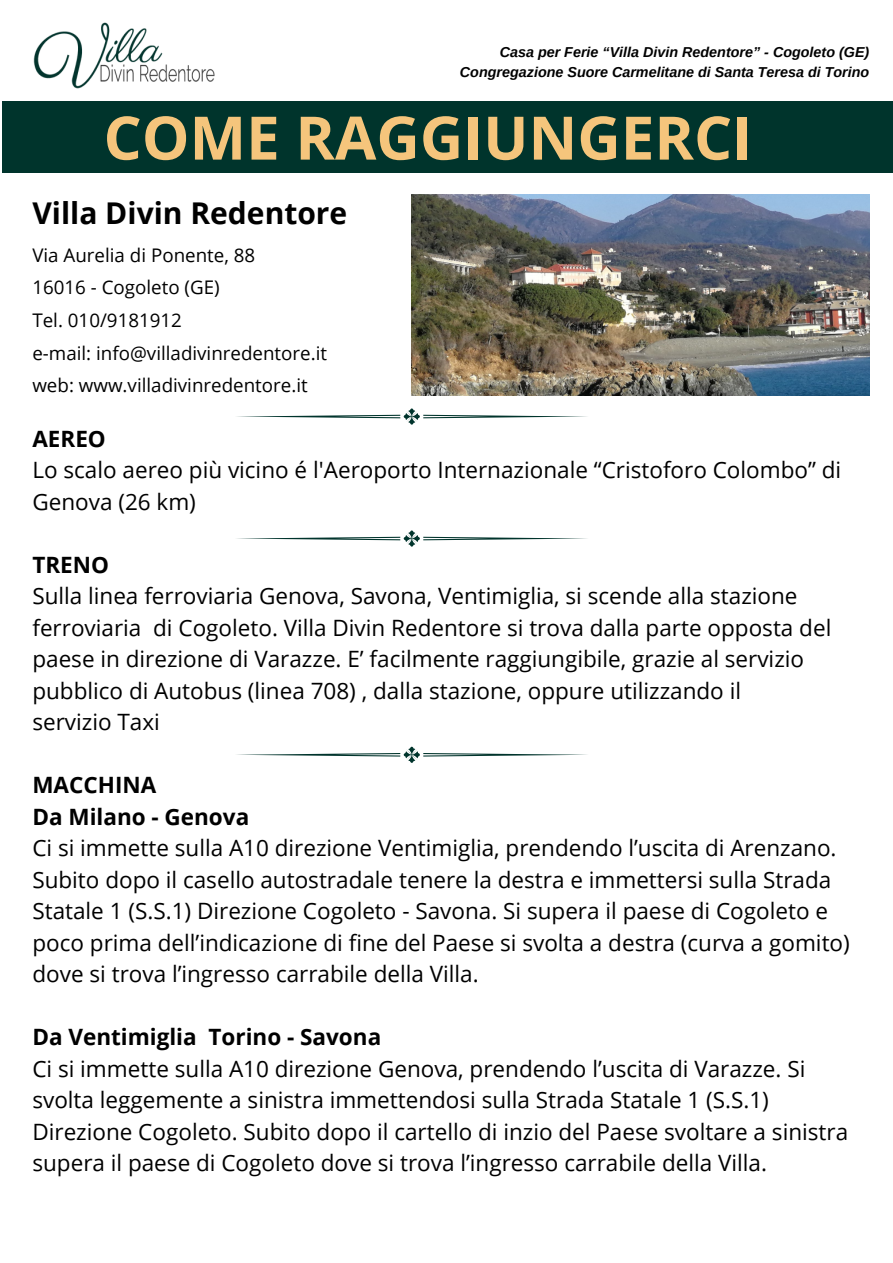
<style>
.page{position:relative;width:893px;height:1263px;background:#fff}
.page>*{position:absolute;margin:0;border:0;box-sizing:border-box;transform-origin:0 0}
.t1{font:700 60px "Open Sans";color:#f5c57c}
.t2{font:700 30px "Open Sans";color:#000}
.t3{font:22.5px/31.5px "Open Sans";color:#000}
.t4{font:700 22.5px "Open Sans";color:#000}
.t5{font:18.75px "Open Sans";color:#000}
.t6{font:italic 700 14.33px "Arimo";color:#000}
</style>
<div class="page">
<div style="left:2px;top:101px;width:891px;height:72px;background:#00342c"></div>
<img style="left:33px;top:22px;width:182px;height:66px">
<svg style="left:237px;top:408px;width:350px;height:17px"></svg>
<img style="left:412px;top:194px;width:457px;height:202px">
<svg style="left:237px;top:530px;width:350px;height:17px"></svg>
<svg style="left:237px;top:747px;width:350px;height:16px"></svg>
<p class="t6" style="left:500px;top:44px;width:371px">Casa per Ferie “Villa Divin Redentore” - Cogoleto (GE)</p>
<p class="t6" style="left:460px;top:64px;width:411px">Congregazione Suore Carmelitane di Santa Teresa di Torino</p>
<p class="t1" style="left:104px;top:96px;width:650px">COME RAGGIUNGERCI</p>
<p class="t2" style="left:32px;top:191px;width:316px">Villa Divin Redentore</p>
<p class="t5" style="left:32px;top:242px;width:224px">Via Aurelia di Ponente, 88</p>
<p class="t5" style="left:32px;top:274px;width:189px">16016 - Cogoleto (GE)</p>
<p class="t5" style="left:32px;top:307px;width:151px">Tel. 010/9181912</p>
<p class="t5" style="left:32px;top:340px;width:296px">e-mail: info@villadivinredentore.it</p>
<p class="t5" style="left:32px;top:372px;width:277px">web: www.villadivinredentore.it</p>
<p class="t4" style="left:32px;top:423px;width:75px">AEREO</p>
<p class="t3" style="left:32px;top:454px;width:810px">Lo scalo aereo più vicino é l'Aeroporto Internazionale “Cristoforo Colombo” di<br>Genova (26 km)</p>
<p class="t4" style="left:32px;top:549px;width:78px">TRENO</p>
<p class="t3" style="left:32px;top:580px;width:800px">Sulla linea ferroviaria Genova, Savona, Ventimiglia, si scende alla stazione ferroviaria di Cogoleto. Villa Divin Redentore si trova dalla parte opposta del paese in direzione di Varazze. E’ facilmente raggiungibile, grazie al servizio pubblico di Autobus (linea 708) , dalla stazione, oppure utilizzando il</p>
<p class="t3" style="left:32px;top:706px;width:129px">servizio Taxi</p>
<p class="t4" style="left:32px;top:769px;width:125px">MACCHINA</p>
<p class="t4" style="left:32px;top:801px;width:218px">Da Milano - Genova</p>
<p class="t3" style="left:32px;top:832px;width:819px">Ci si immette sulla A10 direzione Ventimiglia, prendendo l’uscita di Arenzano.<br>Subito dopo il casello autostradale tenere la destra e immettersi sulla Strada Statale 1 (S.S.1) Direzione Cogoleto - Savona. Si supera il paese di Cogoleto e poco prima dell’indicazione di fine del Paese si svolta a destra (curva a gomito) dove si trova l’ingresso carrabile della Villa.</p>
<p class="t4" style="left:32px;top:1021px;width:350px">Da Ventimiglia Torino - Savona</p>
<p class="t3" style="left:32px;top:1052px;width:817px">Ci si immette sulla A10 direzione Genova, prendendo l’uscita di Varazze. Si svolta leggemente a sinistra immettendosi sulla Strada Statale 1 (S.S.1)<br>Direzione Cogoleto. Subito dopo il cartello di inzio del Paese svoltare a sinistra supera il paese di Cogoleto dove si trova l’ingresso carrabile della Villa.</p>
</div>
